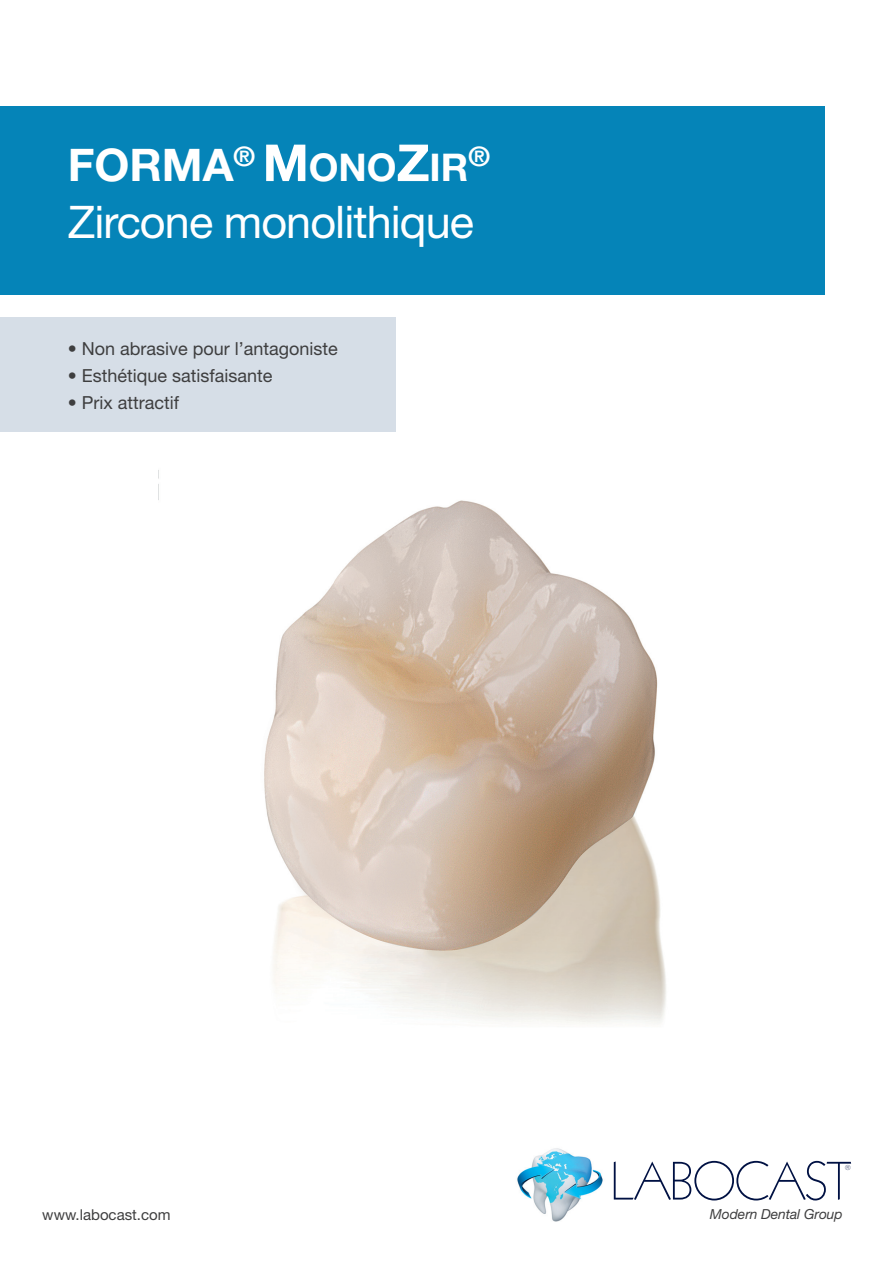
<style>
.page{position:relative;width:893px;height:1263px;background:#fff}
.page>*{position:absolute;margin:0;border:0;box-sizing:border-box;transform-origin:0 0}
.t1{font:300 52.35px "Kabel";letter-spacing:-.03em;color:#001143}
.t2{font:45px/56.8px "Helvetica Neue";letter-spacing:-.02em;color:#fff}
.t3{font:18px "Helvetica Neue";color:#3e3e3f}
.t4{font:15px "Helvetica Neue";color:#3e3e3f}
.t5{font:italic 13.8px "Helvetica Neue";letter-spacing:-.005em;color:#3e3e3f}
.t6{font:300 6.9px "Kabel";color:#001143}
.s1{font-weight:700}
.s2{font-weight:700;font-size:51px}
.s3{font-weight:700;font-size:38.25px}
</style>
<div class="page">
<img style="left:158px;top:470px;width:508px;height:554px">
<div style="left:0;top:106px;width:825px;height:189px;background:#0584b8"></div>
<div style="left:0;top:317px;width:395px;height:115px;background:#d6dee7"></div>
<img style="left:517px;top:1148px;width:86px;height:74px">
<h2 class="t2" style="left:68px;top:141px;width:424px"><span class="s1">FORMA</span><sup>®</sup> <span class="s2">M</span><span class="s3">ONO</span><span class="s2">Z</span><span class="s3">IR</span><sup>®<br></sup>Zircone monolithique</h2>
<p class="t3" style="left:68px;top:342px;width:271px">• Non abrasive pour l’antagoniste</p>
<p class="t3" style="left:68px;top:369px;width:206px">• Esthétique satisfaisante</p>
<p class="t3" style="left:68px;top:396px;width:113px">• Prix attractif</p>
<h1 class="t1" style="left:610px;top:1162px;width:243px">LABOCAST</h1>
<p class="t6" style="left:845px;top:1165px;width:7px">®</p>
<p class="t4" style="left:42px;top:1209px;width:130px">www.labocast.com</p>
<p class="t5" style="left:710px;top:1209px;width:134px">Modern Dental Group</p>
</div>
